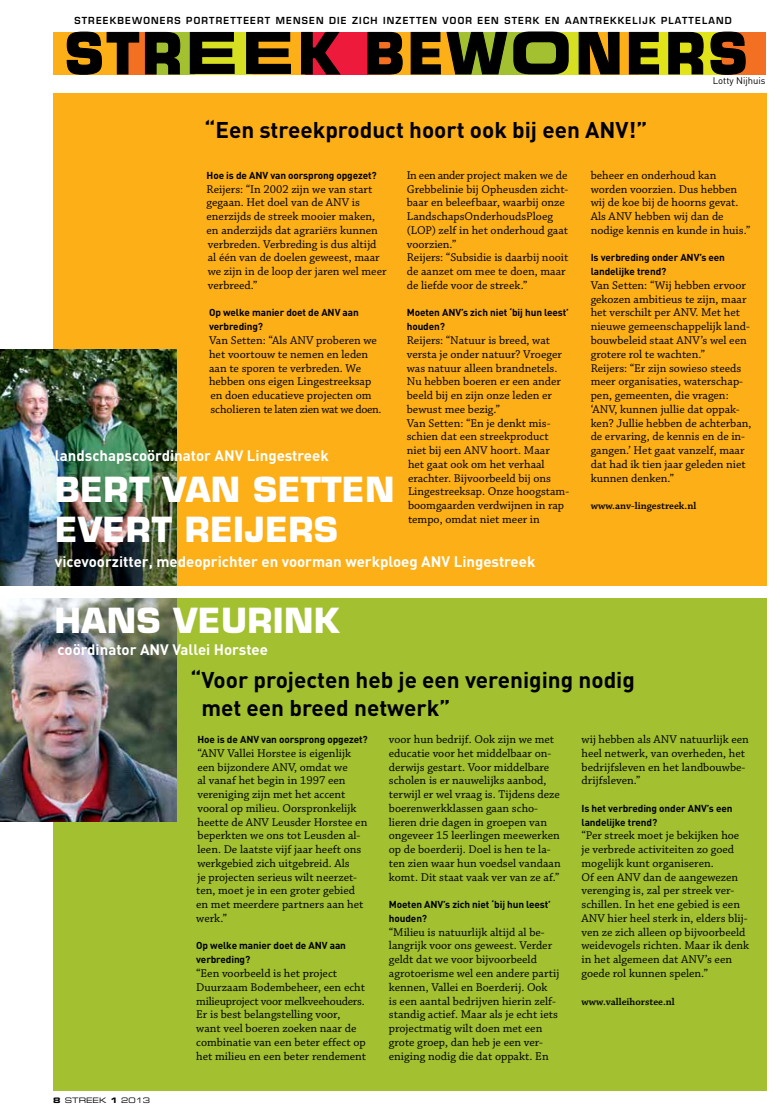
<style>
.page{position:relative;width:780px;height:1117px;background:#fff}
.page>*{position:absolute;margin:0;border:0;box-sizing:border-box;transform-origin:0 0}
.t1{font:700 55.25px "Eurostile";letter-spacing:.07em;color:#000;scale:.96 1}
.t2{font:700 33.75px/40.5px "Eurostile";letter-spacing:.01em;color:#fff}
.t3{font:700 22.5px/27.5px "DIN";color:#000}
.t4{font:700 15px "DIN";color:#fff}
.t5{font:11.88px/13.8px "Chaparral MM 390 9";letter-spacing:.005em;color:#000}
.t6{font:600 10.38px "Chaparral Pro";color:#000}
.t7{font:700 10px/13.8px "DIN";letter-spacing:-.01em;color:#000}
.t8{font:600 9.5px "Eurostile";letter-spacing:.13em;color:#000;scale:.96 1}
.t9{font:9.5px "DIN";color:#000}
.t10{font:7.5px "Eurostile Extended Two";color:#000}
.s1{font-family:"Eurostile Bold Extended Two";font-weight:400;font-size:58px}
.s2{font-family:"Eurostile Bold Extended Two"}
</style>
<div class="page">
<div style="left:542px;top:32px;width:46px;height:42px;background:#d7df23"></div>
<div style="left:721px;top:32px;width:44px;height:42px;background:#f36f21"></div>
<div style="left:639px;top:32px;width:82px;height:42px;background:#e2e41a"></div>
<div style="left:583px;top:32px;width:56px;height:42px;background:#fcaf17"></div>
<div style="left:454px;top:32px;width:104px;height:42px;background:#a2c02f"></div>
<div style="left:252px;top:32px;width:56px;height:42px;background:#fcaf17"></div>
<div style="left:195px;top:32px;width:56px;height:42px;background:#d7df23"></div>
<div style="left:142px;top:32px;width:53px;height:42px;background:#a2c02f"></div>
<div style="left:53px;top:32px;width:65px;height:42px;background:#fcaf17"></div>
<div style="left:305px;top:32px;width:85px;height:42px;background:#ed1a3b"></div>
<div style="left:391px;top:32px;width:63px;height:42px;background:#fcaf17"></div>
<svg style="left:66px;top:31px;width:115px;height:44px"></svg>
<svg style="left:300px;top:31px;width:42px;height:44px"></svg>
<svg style="left:367px;top:31px;width:36px;height:44px"></svg>
<svg style="left:410px;top:31px;width:98px;height:44px"></svg>
<svg style="left:578px;top:31px;width:42px;height:44px"></svg>
<svg style="left:628px;top:31px;width:31px;height:44px"></svg>
<svg style="left:667px;top:31px;width:79px;height:44px"></svg>
<div style="left:53px;top:598px;width:714px;height:492px;background:#a2c02f"></div>
<div style="left:53px;top:93px;width:714px;height:492px;background:#fcaf17"></div>
<img style="left:0;top:598px;width:176px;height:223px">
<img style="left:0;top:349px;width:176px;height:236px">
<p class="t8" style="left:74px;top:15px;width:54px">STREEKBEWONERS</p>
<p class="t8" style="left:186px;top:15px;width:16px">PORTRETTEERT</p>
<p class="t8" style="left:276px;top:15px;width:10px">MENSEN</p>
<p class="t8" style="left:329px;top:15px;width:85px">DIE ZICH INZETTEN</p>
<p class="t8" style="left:442px;top:15px;width:9px">VOOR</p>
<p class="t8" style="left:477px;top:15px;width:8px">EEN</p>
<p class="t8" style="left:504px;top:15px;width:9px">STERK</p>
<p class="t8" style="left:545px;top:15px;width:8px">EN</p>
<p class="t8" style="left:565px;top:15px;width:9px">AANTREKKEL</p>
<p class="t8" style="left:638px;top:15px;width:12px">IJK</p>
<p class="t8" style="left:661px;top:15px;width:16px">PLATTELAN</p>
<p class="t8" style="left:724px;top:15px;width:9px">D</p>
<h1 class="t1" style="left:65px;top:19px;width:711px">STR<span class="s1">EE</span>K BEW<span class="s1">O</span>NERS</h1>
<h3 class="t3" style="left:205px;top:115px;width:444px">“Een streekproduct hoort ook bij een ANV!”</h3>
<p class="t9" style="left:712px;top:75px;width:54px">Lotty Nijhuis</p>
<p class="t5" style="left:407px;top:168px;width:163px">In een ander project maken we de<br>Grebbelinie bij Opheusden zicht&shy;baar en beleefbaar, waarbij onze<br>LandschapsOnderhoudsPloeg (LOP) zelf in het onderhoud gaat voorzien.”<br>Reijers: “Subsidie is daarbij nooit de aanzet om mee te doen, maar de liefde voor de streek.”</p>
<p class="t7" style="left:407px;top:305px;width:163px">Moeten ANV’s zich niet ‘bij hun leest’ houden?</p>
<p class="t5" style="left:407px;top:333px;width:164px">Reijers: “Natuur is breed, wat versta je onder natuur? Vroeger was natuur alleen brandnetels.<br>Nu hebben boeren er een ander beeld bij en zijn onze leden er bewust mee bezig.”<br>Van Setten: “En je denkt mis&shy;schien dat een streekproduct niet bij een ANV hoort. Maar<br>het gaat ook om het verhaal erachter. Bijvoorbeeld bij ons<br>Lingestreeksap. Onze hoogstam&shy;boomgaarden verdwijnen in rap tempo, omdat niet meer in</p>
<p class="t7" style="left:206px;top:168px;width:172px">Hoe is de ANV van oorsprong opgezet?</p>
<p class="t5" style="left:206px;top:182px;width:181px">Reijers: “In 2002 zijn we van start gegaan. Het doel van de ANV is enerzijds de streek mooier maken, en anderzijds dat agrariërs kunnen verbreden. Verbreding is dus altijd al één van de doelen geweest, maar we zijn in de loop der jaren wel meer verbreed.”</p>
<p class="t7" style="left:209px;top:305px;width:151px">Op welke manier doet de ANV aan verbreding?</p>
<p class="t5" style="left:209px;top:333px;width:174px">Van Setten: “Als ANV proberen we het voortouw te nemen en leden aan te sporen te verbreden. We hebben ons eigen Lingestreeksap en doen educatieve projecten om scholieren te laten zien wat we doen.</p>
<p class="t4" style="left:55px;top:445px;width:275px">landschapscoördinator ANV Lingestreek</p>
<h2 class="t2" style="left:55px;top:469px;width:341px">BERT VAN SETTEN<br>EVERT REIJERS</h2>
<p class="t4" style="left:55px;top:551px;width:482px">vicevoorzitter, medeoprichter en voorman werkploeg ANV Lingestreek</p>
<h2 class="t2" style="left:55px;top:600px;width:281px">HANS VEURINK</h2>
<p class="t4" style="left:58px;top:639px;width:212px">coördinator ANV Vallei Horstee</p>
<p class="t5" style="left:590px;top:168px;width:161px">beheer en onderhoud kan worden voorzien. Dus hebben wij de koe bij de hoorns gevat.<br>Als ANV hebben wij dan de nodige kennis en kunde in huis.”</p>
<p class="t7" style="left:590px;top:250px;width:136px">Is verbreding onder ANV’s een landelijke trend?</p>
<p class="t5" style="left:590px;top:278px;width:162px">Van Setten: “Wij hebben ervoor gekozen ambitieus te zijn, maar het verschilt per ANV. Met het nieuwe gemeenschappelijk land&shy;bouwbeleid staat ANV’s wel een grotere rol te wachten.”<br>Reijers: “Er zijn sowieso steeds meer organisaties, waterschap&shy;pen, gemeenten, die vragen: ‘ANV, kunnen jullie dat oppak&shy;ken? Jullie hebben de achterban, de ervaring, de kennis en de in&shy;gangen.’ Het gaat vanzelf, maar dat had ik tien jaar geleden niet kunnen denken.”</p>
<p class="t6" style="left:590px;top:500px;width:107px">www.anv-lingestreek.nl</p>
<h3 class="t3" style="left:201px;top:665px;width:435px;text-indent:-11px">“Voor projecten heb je een vereniging nodig met een breed netwerk”</h3>
<p class="t10" style="left:53px;top:1094px;width:99px"><span class="s2">8</span> STREEK <span class="s2">1</span> 2013</p>
<p class="t7" style="left:197px;top:732px;width:172px">Hoe is de ANV van oorsprong opgezet?</p>
<p class="t5" style="left:196px;top:746px;width:172px">“ANV Vallei Horstee is eigenlijk een bijzondere ANV, omdat we<br>al vanaf het begin in 1997 een vereniging zijn met het accent vooral op milieu. Oorspronkelijk heette de ANV Leusder Horstee en beperkten we ons tot Leusden al&shy;leen. De laatste vijf jaar heeft ons werkgebied zich uitgebreid. Als<br>je projecten serieus wilt neerzet&shy;ten, moet je in een groter gebied en met meerdere partners aan het werk.”</p>
<p class="t7" style="left:196px;top:938px;width:151px">Op welke manier doet de ANV aan verbreding?</p>
<p class="t5" style="left:196px;top:966px;width:171px">“Een voorbeeld is het project<br>Duurzaam Bodembeheer, een echt milieuproject voor melkveehouders.<br>Er is best belangstelling voor, want veel boeren zoeken naar de combinatie van een beter effect op het milieu en een beter rendement</p>
<p class="t5" style="left:389px;top:732px;width:173px">voor hun bedrijf. Ook zijn we met educatie voor het middelbaar on&shy;derwijs gestart. Voor middelbare scholen is er nauwelijks aanbod, terwijl er wel vraag is. Tijdens deze boerenwerkklassen gaan scho&shy;lieren drie dagen in groepen van ongeveer 15 leerlingen meewerken op de boerderij. Doel is hen te la&shy;ten zien waar hun voedsel vandaan komt. Dit staat vaak ver van ze af.”</p>
<p class="t7" style="left:389px;top:897px;width:163px">Moeten ANV’s zich niet ‘bij hun leest’ houden?</p>
<p class="t5" style="left:389px;top:924px;width:172px">“Milieu is natuurlijk altijd al be&shy;langrijk voor ons geweest. Verder geldt dat we voor bijvoorbeeld agrotoerisme wel een andere partij kennen, Vallei en Boerderij. Ook<br>is een aantal bedrijven hierin zelf&shy;standig actief. Maar als je echt iets projectmatig wilt doen met een grote groep, dan heb je een ver&shy;eniging nodig die dat oppakt. En</p>
<p class="t5" style="left:581px;top:732px;width:169px">wij hebben als ANV natuurlijk een heel netwerk, van overheden, het bedrijfsleven en het landbouwbe&shy;drijfsleven.”</p>
<p class="t7" style="left:581px;top:800px;width:152px">Is het verbreding onder ANV’s een landelijke trend?</p>
<p class="t5" style="left:581px;top:828px;width:169px">“Per streek moet je bekijken hoe je verbrede activiteiten zo goed mogelijk kunt organiseren.<br>Of een ANV dan de aangewezen verenging is, zal per streek ver&shy;schillen. In het ene gebied is een<br>ANV hier heel sterk in, elders blij&shy;ven ze zich alleen op bijvoorbeeld weidevogels richten. Maar ik denk in het algemeen dat ANV’s een goede rol kunnen spelen.”</p>
<p class="t6" style="left:581px;top:995px;width:95px">www.valleihorstee.nl</p>
</div>
